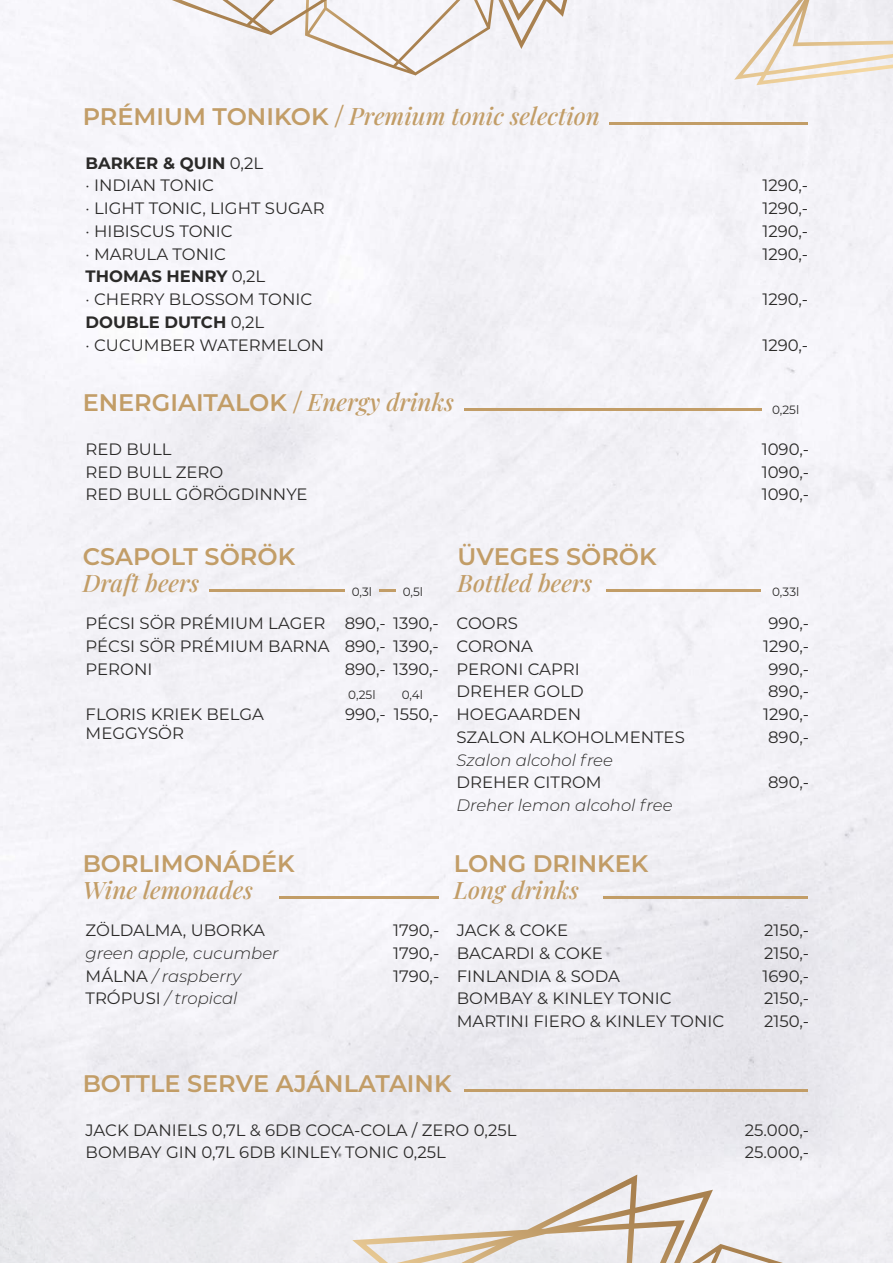
<style>
.page{position:relative;width:893px;height:1263px;background:#fff}
.page>*{position:absolute;margin:0;border:0;box-sizing:border-box;transform-origin:0 0}
.t1{font:600 24px "Montserrat";color:#c29d67}
.t2{font:italic 500 24px "Playfair Display";color:#c29d67}
.t3{font:16.5px/22.8px "Montserrat";color:#2b2a29}
.t4{font:italic 300 16.5px/22.8px "Montserrat";color:#2b2a29}
.t5{font:12px "Montserrat";color:#2b2a29}
.s1{font-family:"Montserrat";font-weight:600;font-style:normal}
.s2{font-family:"Montserrat";font-weight:400;font-style:normal}
.s3{font-weight:700}
.s4{font-weight:400}
.s5{font-family:"Playfair Display";font-weight:500;font-style:italic}
.s6{font-weight:400;font-style:normal}
</style>
<div class="page">
<img style="left:0;top:0;width:893px;height:1263px">
<svg style="left:151px;top:0;width:505px;height:76px"></svg>
<svg style="left:734px;top:0;width:159px;height:85px"></svg>
<svg style="left:352px;top:1174px;width:541px;height:89px"></svg>
<hr style="left:609px;top:123px;width:199px;height:2px;background:#c29d67">
<hr style="left:464px;top:409px;width:298px;height:2px;background:#c29d67">
<hr style="left:209px;top:590px;width:135px;height:2px;background:#c29d67">
<hr style="left:279px;top:897px;width:159px;height:2px;background:#c29d67">
<hr style="left:604px;top:897px;width:204px;height:2px;background:#c29d67">
<hr style="left:606px;top:590px;width:155px;height:2px;background:#c29d67">
<svg style="left:379px;top:590px;width:17px;height:2px"></svg>
<hr style="left:464px;top:1089px;width:344px;height:3px;background:#c29d67">
<h1 class="t2" style="left:83px;top:99px;width:519px"><span class="s1">PRÉMIUM TONIKOK</span> <span class="s2">/</span> Premium tonic selection</h1>
<p class="t3" style="left:86px;top:151px;width:241px"><span class="s3">BARKER &amp; QUIN</span> 0,2L<br>· INDIAN TONIC<br>· LIGHT TONIC, LIGHT SUGAR · HIBISCUS TONIC<br>· MARULA TONIC<br><span class="s3">THOMAS HENRY</span> 0,2L<br>· CHERRY BLOSSOM TONIC<br><span class="s3">DOUBLE DUTCH</span> 0,2L<br>· CUCUMBER WATERMELON</p>
<h1 class="t1" style="left:83px;top:388px;width:373px">ENERGIAITALOK <span class="s4">/</span> <span class="s5">Energy drinks</span></h1>
<p class="t3" style="left:86px;top:437px;width:224px">RED BULL<br>RED BULL ZERO<br>RED BULL GÖRÖGDINNYE</p>
<h1 class="t1" style="left:83px;top:542px;width:214px">CSAPOLT SÖRÖK</h1>
<h1 class="t2" style="left:83px;top:566px;width:118px">Draft beers</h1>
<p class="t3" style="left:86px;top:612px;width:246px">PÉCSI SÖR PRÉMIUM LAGER<br>PÉCSI SÖR PRÉMIUM BARNA<br>PERONI</p>
<p class="t3" style="left:86px;top:703px;width:180px">FLORIS KRIEK BELGA</p>
<p class="t3" style="left:86px;top:721px;width:100px">MEGGYSÖR</p>
<h1 class="t1" style="left:83px;top:849px;width:213px">BORLIMONÁDÉK</h1>
<h1 class="t2" style="left:83px;top:873px;width:172px">Wine lemonades</h1>
<p class="t3" style="left:86px;top:919px;width:181px">ZÖLDALMA, UBORKA</p>
<p class="t4" style="left:86px;top:941px;width:195px">green apple, cucumber<br><span class="s6">MÁLNA</span> / raspberry<br><span class="s6">TRÓPUSI</span> / tropical</p>
<p class="t5" style="left:352px;top:584px;width:22px">0,3l</p>
<p class="t5" style="left:403px;top:584px;width:22px">0,5l</p>
<p class="t3" style="left:345px;top:612px;width:96px;text-align:justify">890,- 1390,- 890,- 1390,- 890,- 1390,-</p>
<p class="t3" style="left:394px;top:703px;width:46px">1550,-</p>
<p class="t5" style="left:348px;top:687px;width:29px">0,25l</p>
<p class="t5" style="left:402px;top:687px;width:23px">0,4l</p>
<p class="t3" style="left:345px;top:703px;width:42px">990,-</p>
<h1 class="t1" style="left:458px;top:542px;width:201px">ÜVEGES SÖRÖK</h1>
<h1 class="t2" style="left:458px;top:566px;width:136px">Bottled beers</h1>
<p class="t3" style="left:456px;top:612px;width:230px">COORS<br>CORONA<br>PERONI CAPRI<br>DREHER GOLD<br>HOEGAARDEN<br>SZALON ALKOHOLMENTES</p>
<p class="t4" style="left:456px;top:748px;width:158px">Szalon alcohol free</p>
<p class="t3" style="left:456px;top:771px;width:147px">DREHER CITROM</p>
<p class="t4" style="left:456px;top:794px;width:218px">Dreher lemon alcohol free</p>
<h1 class="t1" style="left:454px;top:849px;width:196px">LONG DRINKEK</h1>
<h1 class="t2" style="left:454px;top:873px;width:126px">Long drinks</h1>
<p class="t3" style="left:393px;top:919px;width:48px;text-align:justify">1790,- 1790,- 1790,-</p>
<p class="t3" style="left:457px;top:919px;width:269px">JACK &amp; COKE<br>BACARDI &amp; COKE<br>FINLANDIA &amp; SODA<br>BOMBAY &amp; KINLEY TONIC<br>MARTINI FIERO &amp; KINLEY TONIC</p>
<h1 class="t1" style="left:83px;top:1068px;width:370px">BOTTLE SERVE AJÁNLATAINK</h1>
<p class="t3" style="left:86px;top:1118px;width:432px">JACK DANIELS 0,7L &amp; 6DB COCA-COLA / ZERO 0,25L<br>BOMBAY GIN 0,7L 6DB KINLEY TONIC 0,25L</p>
<p class="t3" style="left:762px;top:174px;width:47px;text-align:justify">1290,- 1290,- 1290,- 1290,-</p>
<p class="t3" style="left:762px;top:288px;width:47px">1290,-</p>
<p class="t3" style="left:762px;top:333px;width:47px">1290,-</p>
<p class="t5" style="left:772px;top:403px;width:29px">0,25l</p>
<p class="t3" style="left:762px;top:437px;width:49px;text-align:justify">1090,- 1090,- 1090,-</p>
<p class="t5" style="left:772px;top:584px;width:29px">0,33l</p>
<p class="t3" style="left:763px;top:612px;width:47px;text-align:center">990,-<br>1290,-<br>990,-<br>890,-<br>1290,-<br>890,-</p>
<p class="t3" style="left:768px;top:771px;width:43px">890,-</p>
<p class="t3" style="left:763px;top:919px;width:48px;text-align:justify">2150,- 2150,- 1690,- 2150,- 2150,-</p>
<p class="t3" style="left:745px;top:1118px;width:66px">25.000,-<br>25.000,-</p>
</div>
